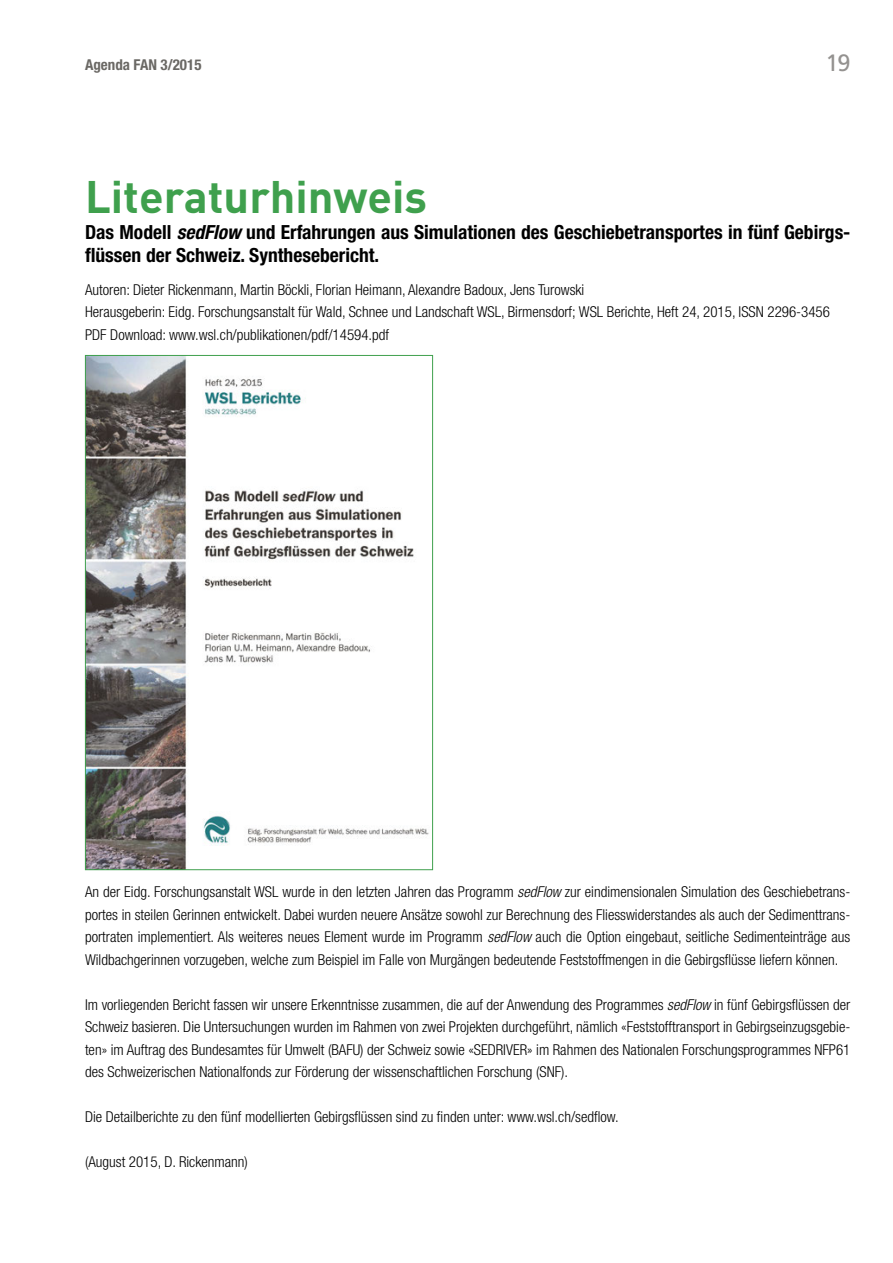
<style>
.page{position:relative;width:893px;height:1263px;background:#fff}
.page>*{position:absolute;margin:0;border:0;box-sizing:border-box;transform-origin:0 0}
.t1{font:700 45px "DIN";color:#3fa04d}
.t2{font:23.7px "Frutiger";color:#949290}
.t3{font:700 condensed 19.5px/22.5px "Helvetica Neue";color:#000}
.t4{font:300 condensed 15px/22.5px "Helvetica Neue";color:#000;text-align:justify}
.t5{font:700 condensed 15px "Helvetica Neue";color:#6a6864}
.s1{font-style:italic}
</style>
<div class="page">
<img style="left:87px;top:357px;width:342px;height:511px">
<p class="t5" style="left:85px;top:56px;width:118px">Agenda FAN 3/2015</p>
<h2 class="t2" style="left:825px;top:49px;width:27px">19</h2>
<h1 class="t1" style="left:85px;top:168px;width:343px">Literaturhinweis</h1>
<h3 class="t3" style="left:85px;top:221px;width:767px">Das Modell <span class="s1">sedFlow</span> und Erfahrungen aus Simulationen des Geschiebetransportes in fünf Gebirgs&shy;flüssen der Schweiz. Synthesebericht.</h3>
<p class="t4" style="left:85px;top:278px;width:746px;text-align:left">Autoren: Dieter Rickenmann, Martin Böckli, Florian Heimann, Alexandre Badoux, Jens Turowski<br>Herausgeberin: Eidg. Forschungsanstalt für Wald, Schnee und Landschaft WSL, Birmensdorf; WSL Berichte, Heft 24, 2015, ISSN 2296-3456<br>PDF Download: www.wsl.ch/publikationen/pdf/14594.pdf</p>
<p class="t4" style="left:85px;top:880px;width:767px">An der Eidg. Forschungsanstalt WSL wurde in den letzten Jahren das Programm <span class="s1">sedFlow</span> zur eindimensionalen Simulation des Geschiebetrans&shy;portes in steilen Gerinnen entwickelt. Dabei wurden neuere Ansätze sowohl zur Berechnung des Fliesswiderstandes als auch der Sedimenttrans&shy;portraten implementiert. Als weiteres neues Element wurde im Programm <span class="s1">sedFlow</span> auch die Option eingebaut, seitliche Sedimenteinträge aus Wildbachgerinnen vorzugeben, welche zum Beispiel im Falle von Murgängen bedeutende Feststoffmengen in die Gebirgsflüsse liefern können.</p>
<p class="t4" style="left:85px;top:993px;width:767px">Im vorliegenden Bericht fassen wir unsere Erkenntnisse zusammen, die auf der Anwendung des Programmes <span class="s1">sedFlow</span> in fünf Gebirgsflüssen der Schweiz basieren. Die Untersuchungen wurden im Rahmen von zwei Projekten durchgeführt, nämlich «Feststofftransport in Gebirgseinzugsgebie&shy;ten» im Auftrag des Bundesamtes für Umwelt (BAFU) der Schweiz sowie «SEDRIVER» im Rahmen des Nationalen Forschungsprogrammes NFP61 des Schweizerischen Nationalfonds zur Förderung der wissenschaftlichen Forschung (SNF).</p>
<p class="t4" style="left:85px;top:1105px;width:535px">Die Detailberichte zu den fünf modellierten Gebirgsflüssen sind zu finden unter: www.wsl.ch/sedflow.</p>
<p class="t4" style="left:85px;top:1150px;width:164px">(August 2015, D. Rickenmann)</p>
</div>
